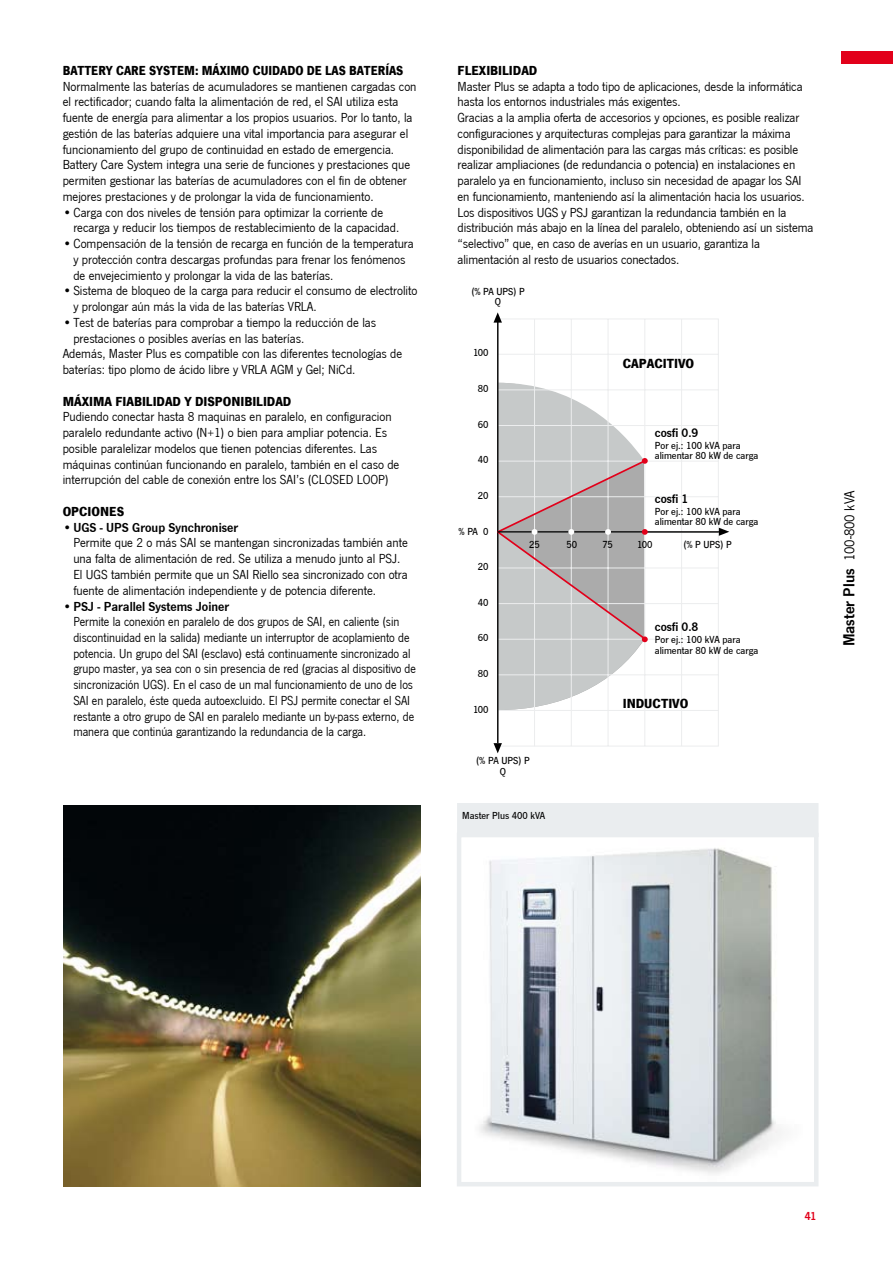
<style>
.page{position:relative;width:893px;height:1263px;background:#fff}
.page>*{position:absolute;margin:0;border:0;box-sizing:border-box;transform-origin:0 0}
.t1{font:600 16.5px "News Got T";color:#000}
.t2{font:700 13.65px "News Got T";color:#000}
.t3{font:13.5px/15.8px "News Got T";color:#000}
.t4{font:700 13.5px "News Got T";color:#000}
.t5{font:700 13.5px "News Got T";color:#000;scale:.95 1}
.t6{font:600 12.9px "News Got T";color:#000}
.t7{font:600 12px "News Got T";color:#e2001a}
.t8{font:500 10.65px/10.6px "News Got T";color:#000}
.t9{font:500 10.5px/10.5px "News Got T";color:#000;text-align:center}
.s1{font-weight:600}
.s2{font-weight:400;font-size:15px}
</style>
<div class="page">
<div style="left:842px;top:51px;width:51px;height:13px;background:#e2001a"></div>
<div style="left:457px;top:803px;width:361px;height:34px;background:#eaedef"></div>
<img style="left:479px;top:848px;width:302px;height:326px">
<div style="left:457px;top:833px;width:361px;height:353px;border:4px solid #eaedef"></div>
<img style="left:64px;top:805px;width:357px;height:381px">
<svg style="left:719px;top:527px;width:10px;height:9px"></svg>
<svg style="left:498px;top:318px;width:221px;height:429px"></svg>
<hr style="left:497px;top:319px;width:1px;height:424px;background:#000">
<hr style="left:498px;top:531px;width:221px;height:2px;background:#000">
<svg style="left:493px;top:312px;width:9px;height:11px"></svg>
<svg style="left:497px;top:383px;width:151px;height:327px"></svg>
<svg style="left:493px;top:743px;width:9px;height:10px"></svg>
<p class="t5" style="left:63px;top:62px;width:17px">BATTERY</p>
<p class="t5" style="left:116px;top:62px;width:9px">CARE</p>
<p class="t5" style="left:149px;top:62px;width:9px">SYSTEM</p>
<p class="t5" style="left:195px;top:62px;width:42px">: MÁXIMO</p>
<p class="t5" style="left:253px;top:62px;width:9px">CUIDADO</p>
<p class="t5" style="left:307px;top:62px;width:28px">DE LAS</p>
<p class="t5" style="left:349px;top:62px;width:17px">BATERÍAS</p>
<p class="t3" style="left:63px;top:78px;width:355px">Normalmente las baterías de acumuladores se mantienen cargadas con el rectificador; cuando falta la alimentación de red, el SAI utiliza esta fuente de energía para alimentar a los propios usuarios. Por lo tanto, la gestión de las baterías adquiere una vital importancia para asegurar el funcionamiento del grupo de continuidad en estado de emergencia.<br>Battery Care System integra una serie de funciones y prestaciones que permiten gestionar las baterías de acumuladores con el fin de obtener mejores prestaciones y de prolongar la vida de funcionamiento.</p>
<p class="t3" style="left:73px;top:204px;width:327px;text-indent:-11px">•Carga con dos niveles de tensión para optimizar la corriente de recarga y reducir los tiempos de restablecimiento de la capacidad.</p>
<p class="t3" style="left:73px;top:236px;width:342px;text-indent:-11px">•Compensación de la tensión de recarga en función de la temperatura y protección contra descargas profundas para frenar los fenómenos de envejecimiento y prolongar la vida de las baterías.</p>
<p class="t3" style="left:73px;top:283px;width:346px;text-indent:-11px">•Sistema de bloqueo de la carga para reducir el consumo de electrolito y prolongar aún más la vida de las baterías VRLA.</p>
<p class="t3" style="left:63px;top:315px;width:315px">•Test de baterías para comprobar a tiempo la reducción de las</p>
<p class="t3" style="left:73px;top:331px;width:232px">prestaciones o posibles averías en las baterías.</p>
<p class="t3" style="left:63px;top:346px;width:341px">Además, Master Plus es compatible con las diferentes tecnologías de</p>
<p class="t3" style="left:63px;top:362px;width:294px">baterías: tipo plomo de ácido libre y VRLA AGM y Gel; NiCd.</p>
<p class="t4" style="left:63px;top:393px;width:35px">MÁXIMA</p>
<p class="t4" style="left:115px;top:393px;width:34px">FIABILIDAD</p>
<p class="t4" style="left:184px;top:393px;width:76px">YDISPONI BILIDAD</p>
<p class="t3" style="left:63px;top:409px;width:338px">Pudiendo conectar hasta 8 maquinas en paralelo, en configuracion paralelo redundante activo (N+1) o bien para ampliar potencia. Es posible paralelizar modelos que tienen potencias diferentes. Las máquinas continúan funcionando en paralelo, también en el caso de interrupción del cable de conexión entre los SAI’s (CLOSED LOOP)</p>
<p class="t4" style="left:63px;top:503px;width:25px">OPCIONES</p>
<p class="t3" style="left:73px;top:520px;width:336px;text-indent:-11px">•<span class="s1">UGS - UPS Group Synchroniser<br></span>Permite que 2 o más SAI se mantengan sincronizadas también ante una falta de alimentación de red. Se utiliza a menudo junto al PSJ.<br>El UGS también permite que un SAI Riello sea sincronizado con otra fuente de alimentación independiente y de potencia diferente.</p>
<p class="t3" style="left:73px;top:598px;width:344px;text-indent:-11px">•<span class="s1">PSJ - Parallel Systems Joiner<br></span>Permite la conexión en paralelo de dos grupos de SAI, en caliente (sin discontinuidad en la salida) mediante un interruptor de acoplamiento de potencia. Un grupo del SAI (esclavo) está continuamente sincronizado al grupo master, ya sea con o sin presencia de red (gracias al dispositivo de sincronización UGS). En el caso de un mal funcionamiento de uno de los SAI en paralelo, éste queda autoexcluido. El PSJ permite conectar el SAI restante a otro grupo de SAI en paralelo mediante un by-pass externo, de manera que continúa garantizando la redundancia de la carga.</p>
<p class="t4" style="left:458px;top:62px;width:49px">FLEXIBILIDAD</p>
<p class="t3" style="left:458px;top:78px;width:357px">Master Plus se adapta a todo tipo de aplicaciones, desde la informática hasta los entornos industriales más exigentes.<br>Gracias a la amplia oferta de accesorios y opciones, es posible realizar configuraciones y arquitecturas complejas para garantizar la máxima disponibilidad de alimentación para las cargas más críticas: es posible realizar ampliaciones (de redundancia o potencia) en instalaciones en paralelo ya en funcionamiento, incluso sin necesidad de apagar los SAI en funcionamiento, manteniendo así la alimentación hacia los usuarios.<br>Los dispositivos UGS y PSJ garantizan la redundancia también en la distribución más abajo en la línea del paralelo, obteniendo así un sistema “selectivo” que, en caso de averías en un usuario, garantiza la alimentación al resto de usuarios conectados.</p>
<p class="t9" style="left:471px;top:286px;width:55px">(% PA UPS) P<br>Q</p>
<p class="t9" style="left:473px;top:348px;width:17px">100</p>
<p class="t9" style="left:478px;top:383px;width:12px">80</p>
<p class="t9" style="left:478px;top:419px;width:12px">60</p>
<p class="t9" style="left:478px;top:455px;width:12px">40</p>
<p class="t9" style="left:478px;top:490px;width:12px">20</p>
<p class="t9" style="left:458px;top:526px;width:32px">% PA 0</p>
<p class="t9" style="left:478px;top:562px;width:12px">20</p>
<p class="t9" style="left:478px;top:597px;width:12px">40</p>
<p class="t9" style="left:478px;top:633px;width:12px">60</p>
<p class="t9" style="left:478px;top:668px;width:12px">80</p>
<p class="t9" style="left:473px;top:704px;width:17px">100</p>
<p class="t2" style="left:623px;top:356px;width:32px">CAPACITIVO</p>
<p class="t6" style="left:655px;top:425px;width:45px">cosfi 0.9</p>
<p class="t8" style="left:655px;top:440px;width:105px">Por ej.: 100 kVA para alimentar 80 kW de carga</p>
<p class="t6" style="left:655px;top:491px;width:35px">cosfi 1</p>
<p class="t8" style="left:655px;top:506px;width:105px">Por ej.: 100 kVA para alimentar 80 kW de carga</p>
<p class="t9" style="left:529px;top:539px;width:12px">25</p>
<p class="t9" style="left:566px;top:539px;width:12px">50</p>
<p class="t9" style="left:602px;top:539px;width:12px">75</p>
<p class="t9" style="left:637px;top:539px;width:17px">100</p>
<p class="t9" style="left:683px;top:539px;width:50px">(% P UPS) P</p>
<p class="t6" style="left:655px;top:619px;width:45px">cosfi 0.8</p>
<p class="t8" style="left:655px;top:634px;width:105px">Por ej.: 100 kVA para alimentar 80 kW de carga</p>
<p class="t2" style="left:623px;top:695px;width:9px">INDUCTIVO</p>
<p class="t9" style="left:476px;top:755px;width:55px">(% PA UPS) P<br>Q</p>
<p class="t9" style="left:462px;top:810px;width:85px">Master Plus 400 kVA</p>
<p class="t1" style="left:839px;top:646px;width:157px;rotate:-90deg">Master Plus <span class="s2">100-800 kVA</span></p>
<p class="t7" style="left:804px;top:1209px;width:14px">41</p>
</div>
